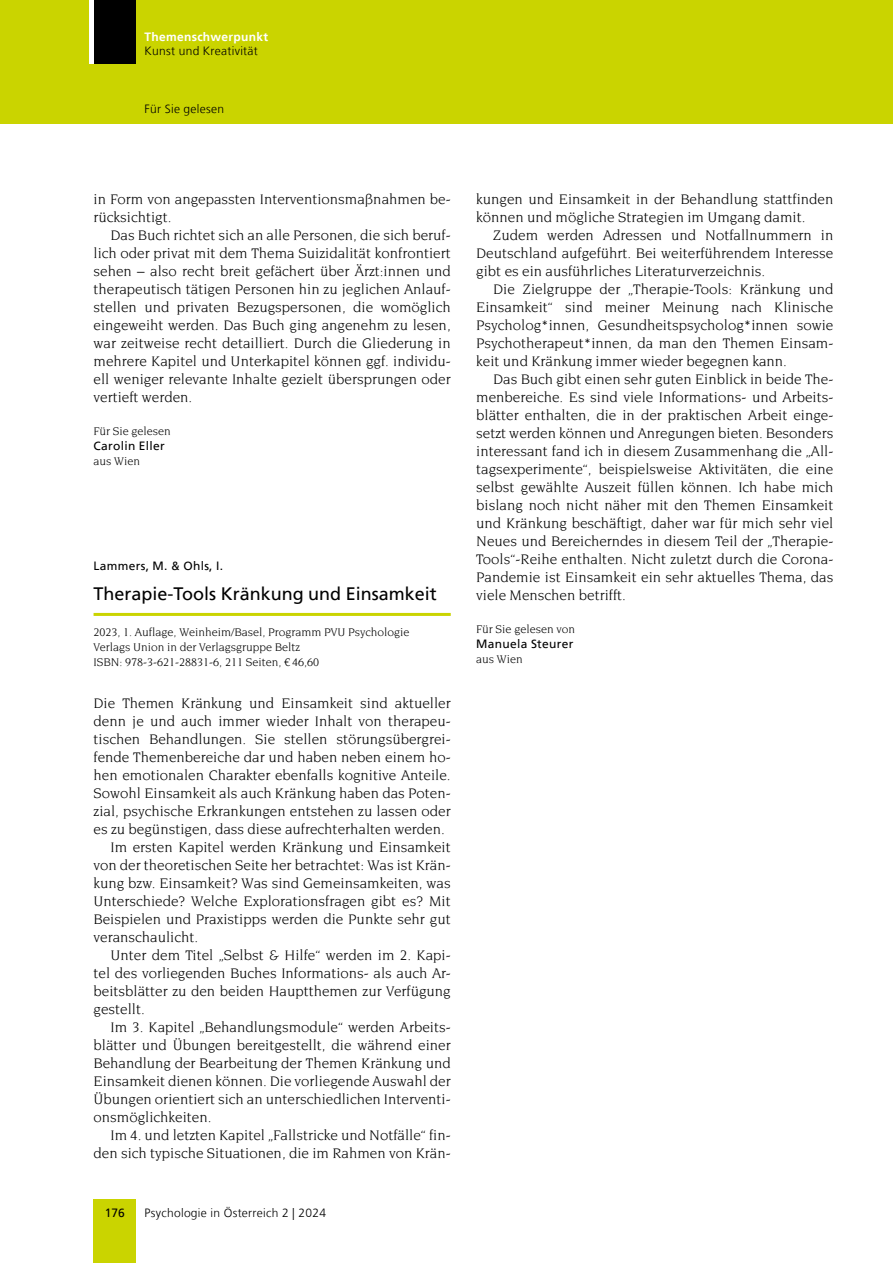
<style>
.page{position:relative;width:893px;height:1263px;background:#fff}
.page>*{position:absolute;margin:0;border:0;box-sizing:border-box;transform-origin:0 0}
.t1{font:18px "Frutiger LT";color:#000}
.t2{font:15px/18px "Novarese Std";color:#000;text-align:justify}
.t3{font:12px/15px "Novarese Std";color:#000}
.t4{font:300 12px "Frutiger LT";letter-spacing:.025em;color:#000}
.t5{font:12px "Frutiger LT";letter-spacing:.025em;color:#000}
.t6{font:700 12px "Frutiger LT";letter-spacing:.025em;color:#fff}
</style>
<div class="page">
<div style="left:94px;top:1199px;width:42px;height:64px;background:#cad400"></div>
<div style="left:0;top:0;width:893px;height:123px;background:#cad400"></div>
<div style="left:94px;top:0;width:42px;height:64px;background:#000"></div>
<div style="left:89px;top:0;width:5px;height:64px;background:#fff"></div>
<hr style="left:94px;top:613px;width:357px;height:3px;background:#cad400">
<p class="t6" style="left:145px;top:30px;width:125px">Themenschwerpunkt</p>
<p class="t4" style="left:145px;top:44px;width:115px">Kunst und Kreativität</p>
<p class="t4" style="left:145px;top:102px;width:81px">Für Sie gelesen</p>
<p class="t2" style="left:94px;top:190px;width:359px">in Form von angepassten Interventionsmaßnahmen be&shy;rücksichtigt.</p>
<p class="t2" style="left:94px;top:226px;width:359px;text-indent:17px">Das Buch richtet sich an alle Personen, die sich beruf&shy;lich oder privat mit dem Thema Suizidalität konfrontiert sehen – also recht breit gefächert über Ärzt:innen und therapeutisch tätigen Personen hin zu jeglichen Anlauf&shy;stellen und privaten Bezugspersonen, die womöglich eingeweiht werden. Das Buch ging angenehm zu lesen, war zeitweise recht detailliert. Durch die Gliederung in mehrere Kapitel und Unterkapitel können ggf. individu&shy;ell weniger relevante Inhalte gezielt übersprungen oder vertieft werden.</p>
<p class="t3" style="left:94px;top:424px;width:79px">Für Sie gelesen</p>
<p class="t5" style="left:94px;top:439px;width:73px">Carolin Eller</p>
<p class="t3" style="left:94px;top:454px;width:48px">aus Wien</p>
<p class="t5" style="left:94px;top:558px;width:131px">Lammers, M. &amp; Ohls, I.</p>
<p class="t1" style="left:94px;top:583px;width:345px">Therapie-Tools Kränkung und Einsamkeit</p>
<p class="t3" style="left:94px;top:625px;width:318px">2023, 1. Auflage, Weinheim/Basel, Programm PVU Psychologie<br>Verlags Union in der Verlagsgruppe Beltz<br>ISBN: 978-3-621-28831-6, 211 Seiten, € 46,60</p>
<p class="t2" style="left:94px;top:694px;width:359px">Die Themen Kränkung und Einsamkeit sind aktueller</p>
<p class="t2" style="left:94px;top:712px;width:359px">denn je und auch immer wieder Inhalt von therapeu-</p>
<p class="t2" style="left:94px;top:730px;width:359px">tischen Behandlungen. Sie stellen störungsübergrei-</p>
<p class="t2" style="left:94px;top:748px;width:359px">fende Themenbereiche dar und haben neben einem ho-</p>
<p class="t2" style="left:94px;top:766px;width:359px">hen emotionalen Charakter ebenfalls kognitive Anteile.</p>
<p class="t2" style="left:94px;top:784px;width:359px">Sowohl Einsamkeit als auch Kränkung haben das Poten-</p>
<p class="t2" style="left:94px;top:802px;width:359px">zial, psychische Erkrankungen entstehen zu lassen oder</p>
<p class="t2" style="left:94px;top:820px;width:353px">es zu begünstigen, dass diese aufrechterhalten werden.</p>
<p class="t2" style="left:111px;top:838px;width:342px">Im ersten Kapitel werden Kränkung und Einsamkeit</p>
<p class="t2" style="left:94px;top:856px;width:359px">von der theoretischen Seite her betrachtet: Was ist Krän-</p>
<p class="t2" style="left:94px;top:874px;width:359px">kung bzw. Einsamkeit? Was sind Gemeinsamkeiten, was</p>
<p class="t2" style="left:94px;top:892px;width:359px">Unterschiede? Welche Explorationsfragen gibt es? Mit</p>
<p class="t2" style="left:94px;top:910px;width:359px">Beispielen und Praxistipps werden die Punkte sehr gut</p>
<p class="t2" style="left:94px;top:928px;width:106px">veranschaulicht.</p>
<p class="t2" style="left:111px;top:946px;width:342px">Unter dem Titel „Selbst &amp; Hilfe“ werden im 2. Kapi-</p>
<p class="t2" style="left:94px;top:964px;width:359px">tel des vorliegenden Buches Informations- als auch Ar-</p>
<p class="t2" style="left:94px;top:982px;width:359px">beitsblätter zu den beiden Hauptthemen zur Verfügung</p>
<p class="t2" style="left:94px;top:1000px;width:53px">gestellt.</p>
<p class="t2" style="left:111px;top:1018px;width:342px">Im 3. Kapitel „Behandlungsmodule“ werden Arbeits-</p>
<p class="t2" style="left:94px;top:1036px;width:359px">blätter und Übungen bereitgestellt, die während einer</p>
<p class="t2" style="left:94px;top:1054px;width:359px">Behandlung der Bearbeitung der Themen Kränkung und</p>
<p class="t2" style="left:94px;top:1072px;width:359px">Einsamkeit dienen können. Die vorliegende Auswahl der</p>
<p class="t2" style="left:94px;top:1090px;width:359px">Übungen orientiert sich an unterschiedlichen Interventi-</p>
<p class="t2" style="left:94px;top:1108px;width:119px">onsmöglichkeiten.</p>
<p class="t2" style="left:111px;top:1126px;width:342px">Im 4. und letzten Kapitel „Fallstricke und Notfälle“ fin-</p>
<p class="t2" style="left:94px;top:1144px;width:359px">den sich typische Situationen, die im Rahmen von Krän-</p>
<p class="t5" style="left:105px;top:1205px;width:22px">176</p>
<p class="t4" style="left:145px;top:1206px;width:183px">Psychologie in Österreich 2 | 2024</p>
<p class="t2" style="left:476px;top:190px;width:359px">kungen und Einsamkeit in der Behandlung stattfinden können und mögliche Strategien im Umgang damit.</p>
<p class="t2" style="left:476px;top:226px;width:359px;text-indent:17px">Zudem werden Adressen und Notfallnummern in Deutschland aufgeführt. Bei weiterführendem Interesse gibt es ein ausführliches Literaturverzeichnis.</p>
<p class="t2" style="left:476px;top:280px;width:359px;text-indent:17px">Die Zielgruppe der „Therapie-Tools: Kränkung und Einsamkeit“ sind meiner Meinung nach Klinische Psycholog*innen, Gesundheitspsycholog*innen sowie Psychotherapeut*innen, da man den Themen Einsam&shy;keit und Kränkung immer wieder begegnen kann.</p>
<p class="t2" style="left:476px;top:370px;width:359px;text-indent:17px">Das Buch gibt einen sehr guten Einblick in beide The&shy;menbereiche. Es sind viele Informations- und Arbeits&shy;blätter enthalten, die in der praktischen Arbeit einge&shy;setzt werden können und Anregungen bieten. Besonders interessant fand ich in diesem Zusammenhang die „All&shy;tagsexperimente“, beispielsweise Aktivitäten, die eine selbst gewählte Auszeit füllen können. Ich habe mich bislang noch nicht näher mit den Themen Einsamkeit und Kränkung beschäftigt, daher war für mich sehr viel Neues und Bereicherndes in diesem Teil der „Therapie-Tools“-Reihe enthalten. Nicht zuletzt durch die Corona-Pandemie ist Einsamkeit ein sehr aktuelles Thema, das viele Menschen betrifft.</p>
<p class="t3" style="left:476px;top:622px;width:100px">Für Sie gelesen von</p>
<p class="t5" style="left:476px;top:637px;width:99px">Manuela Steurer</p>
<p class="t3" style="left:476px;top:652px;width:48px">aus Wien</p>
</div>
